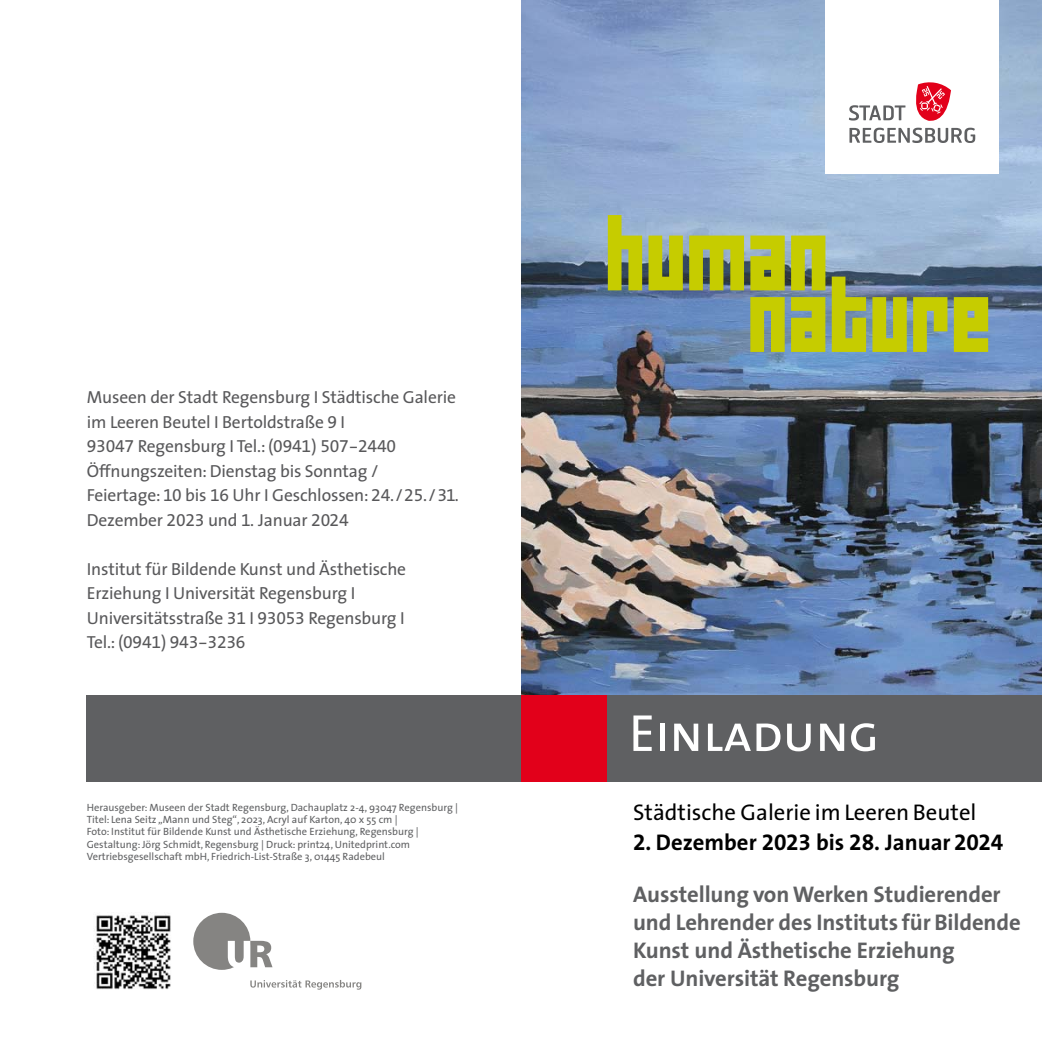
<style>
.page{position:relative;width:1042px;height:1042px;background:#fff}
.page>*{position:absolute;margin:0;border:0;box-sizing:border-box;transform-origin:0 0}
.t1{font:52.5px "The Sans Caps";letter-spacing:-.01em;color:#fff}
.t2{font:700 22.75px/28px "The Sans";letter-spacing:-.005em;color:#5f6062}
.t3{font:22.75px "The Sans";color:#000}
.t4{font:700 22.75px "The Sans";color:#000}
.t5{font:17.5px/24.5px "The Sans";letter-spacing:-.01em;color:#58585a}
.t6{font:17.5px "The Sans Expert";letter-spacing:-.01em;color:#58585a}
.t7{font:10.5px/12.2px "The Sans";color:#5f6062}
.s1{font-family:"The Sans Expert"}
.s2{font-family:"The Sans"}
.s3{font-family:"The Sans Bold Expert";font-weight:400}
</style>
<div class="page">
<img style="left:521px;top:0;width:521px;height:694px">
<div style="left:521px;top:694px;width:87px;height:87px;background:#e2001a"></div>
<div style="left:608px;top:694px;width:434px;height:87px;background:#5f6062"></div>
<div style="left:193px;top:913px;width:57px;height:57px;background:#858482;border-radius:50%"></div>
<svg style="left:228px;top:941px;width:44px;height:27px"></svg>
<svg style="left:250px;top:980px;width:111px;height:9px"></svg>
<div style="left:825px;top:0;width:173px;height:174px;background:#fff"></div>
<svg style="left:608px;top:215px;width:380px;height:137px;background:#95a874"></svg>
<svg style="left:849px;top:82px;width:126px;height:61px"></svg>
<img style="left:96px;top:912px;width:75px;height:78px">
<div style="left:87px;top:694px;width:434px;height:87px;background:#5f6062"></div>
<h3 class="t5" style="left:87px;top:384px;width:371px">Museen der Stadt Regensburg I Städtische Galerie im Leeren Beutel I Bertoldstraße <span class="s1">9</span> I</h3>
<h3 class="t6" style="left:87px;top:432px;width:311px">93047 <span class="s2">Regensburg I Tel.: (</span>0941) 507-2440</h3>
<h3 class="t5" style="left:87px;top:458px;width:373px">Öffnungszeiten: Dienstag bis Sonntag /<br>Feiertage: <span class="s1">10</span> bis <span class="s1">16</span> Uhr I Geschlossen: <span class="s1">24. / 25. / 31.<br></span>Dezember <span class="s1">2023</span> und <span class="s1">1.</span> Januar <span class="s1">2024</span></h3>
<h3 class="t5" style="left:87px;top:556px;width:321px">Institut für Bildende Kunst und Ästhetische<br>Erziehung I Universität Regensburg I<br>Universitätsstraße <span class="s1">31</span> I <span class="s1">93053</span> Regensburg I</h3>
<h3 class="t6" style="left:87px;top:628px;width:160px"><span class="s2">Tel.: (</span>0941) 943-3236</h3>
<p class="t7" style="left:87px;top:801px;width:373px">Herausgeber: Museen der Stadt Regensburg, Dachauplatz 2-4, 93047 Regensburg | Titel: Lena Seitz „Mann und Steg“, 2023, Acryl auf Karton, 40 x 55 cm |<br>Foto: Institut für Bildende Kunst und Ästhetische Erziehung, Regensburg | Gestaltung: Jörg Schmidt, Regensburg | Druck: print24, Unitedprint.com Vertriebsgesellschaft mbH, Friedrich-List-Straße 3, 01445 Radebeul</p>
<h1 class="t1" style="left:629px;top:689px;width:252px">Einladung</h1>
<h2 class="t3" style="left:633px;top:793px;width:345px">Städtische Galerie im Leeren Beutel</h2>
<h2 class="t4" style="left:633px;top:823px;width:372px"><span class="s3">2</span>. Dezember <span class="s3">2023</span> bis <span class="s3">28.</span> Januar <span class="s3">2024</span></h2>
<h2 class="t2" style="left:633px;top:879px;width:389px">Ausstellung von Werken Studierender und Lehrender des Instituts für Bildende Kunst und Ästhetische Erziehung<br>der Universität Regensburg</h2>
</div>
